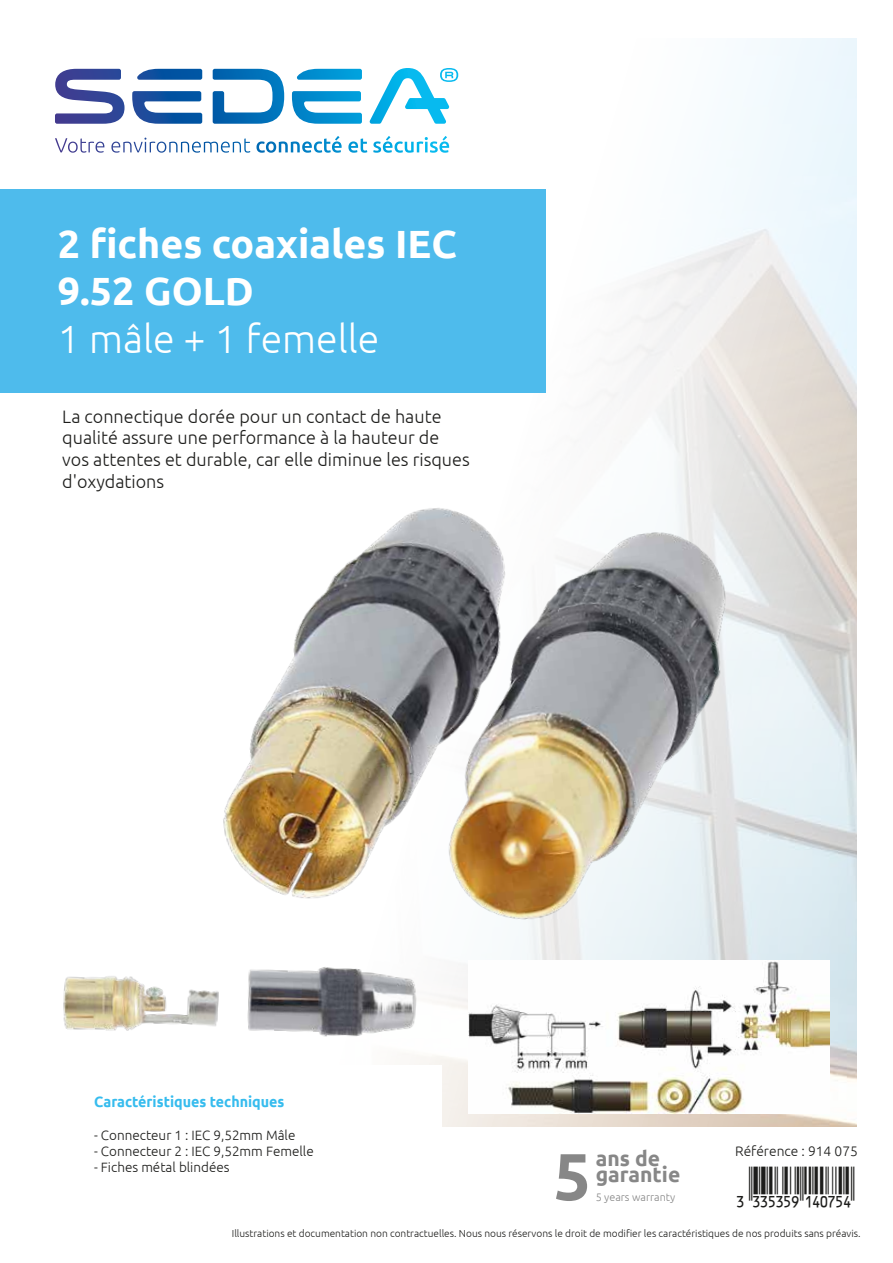
<style>
.page{position:relative;width:893px;height:1263px;background:#fff}
.page>*{position:absolute;margin:0;border:0;box-sizing:border-box;transform-origin:0 0}
.t1{font:700 66px "Ubuntu";color:#878787}
.t2{font:41.55px "Ean P36 G";color:#1d1d1b}
.t3{font:700 39.3px/47.2px "Ubuntu";color:#fff}
.t4{font:300 39.3px "Ubuntu";color:#fff}
.t5{font:700 21px/16.4px "Ubuntu";color:#878787}
.t6{font:300 18px/21.6px "Ubuntu";color:#1d1d1b}
.t7{font:700 15px "Ubuntu";color:#36bcee;scale:.95 1}
.t8{font:300 13.8px "Ubuntu";color:#1d1d1b}
.t9{font:300 13.5px "Ubuntu";color:#1d1d1b}
.t10{font:300 10.8px "Ubuntu";color:#878787}
.t11{font:300 10.05px "Ubuntu";color:#1d1d1b}
</style>
<div class="page">
<svg style="left:137px;top:69px;width:65px;height:11px"></svg>
<svg style="left:132px;top:91px;width:70px;height:33px"></svg>
<svg style="left:296px;top:69px;width:66px;height:11px"></svg>
<svg style="left:292px;top:91px;width:70px;height:33px"></svg>
<svg style="left:213px;top:69px;width:71px;height:55px"></svg>
<svg style="left:369px;top:68px;width:89px;height:56px"></svg>
<svg style="left:55px;top:69px;width:70px;height:55px"></svg>
<svg style="left:55px;top:138px;width:49px;height:15px"></svg>
<svg style="left:111px;top:138px;width:139px;height:15px"></svg>
<svg style="left:256px;top:136px;width:86px;height:17px"></svg>
<svg style="left:348px;top:138px;width:19px;height:15px"></svg>
<svg style="left:373px;top:136px;width:76px;height:17px"></svg>
<div style="left:0;top:189px;width:546px;height:203px;background:#4ebbec"></div>
<img style="left:63px;top:982px;width:392px;height:86px">
<img style="left:65px;top:386px;width:792px;height:627px">
<img style="left:468px;top:960px;width:362px;height:153px">
<h3 class="t3" style="left:58px;top:220px;width:401px">2 fiches coaxiales IEC<br>9.52 GOLD</h3>
<h3 class="t4" style="left:58px;top:315px;width:323px">1 mâle + 1 femelle</h3>
<p class="t6" style="left:62px;top:405px;width:409px">La connectique dorée pour un contact de haute qualité assure une performance à la hauteur de vos attentes et durable, car elle diminue les risques d'oxydations</p>
<p class="t7" style="left:94px;top:1093px;width:202px">Caractéristiques techniques</p>
<p class="t9" style="left:94px;top:1127px;width:203px">- Connecteur 1 : IEC 9,52mm Mâle</p>
<p class="t9" style="left:94px;top:1143px;width:221px">- Connecteur 2 : IEC 9,52mm Femelle</p>
<p class="t9" style="left:94px;top:1159px;width:137px">- Fiches métal blindées</p>
<h1 class="t1" style="left:553px;top:1136px;width:39px">5</h1>
<p class="t5" style="left:596px;top:1150px;width:86px">ans de garantie</p>
<p class="t10" style="left:596px;top:1191px;width:81px">5 years warranty</p>
<p class="t8" style="left:735px;top:1143px;width:124px">Référence : 914 075</p>
<h2 class="t2" style="left:737px;top:1167px;width:119px">&amp;:DDPNPJ=VYU\ZY:</h2>
<p class="t11" style="left:232px;top:1227px;width:630px">Illustrations et documentation non contractuelles. Nous nous réservons le droit de modifier les caractéristiques de nos produits sans préavis.</p>
</div>
